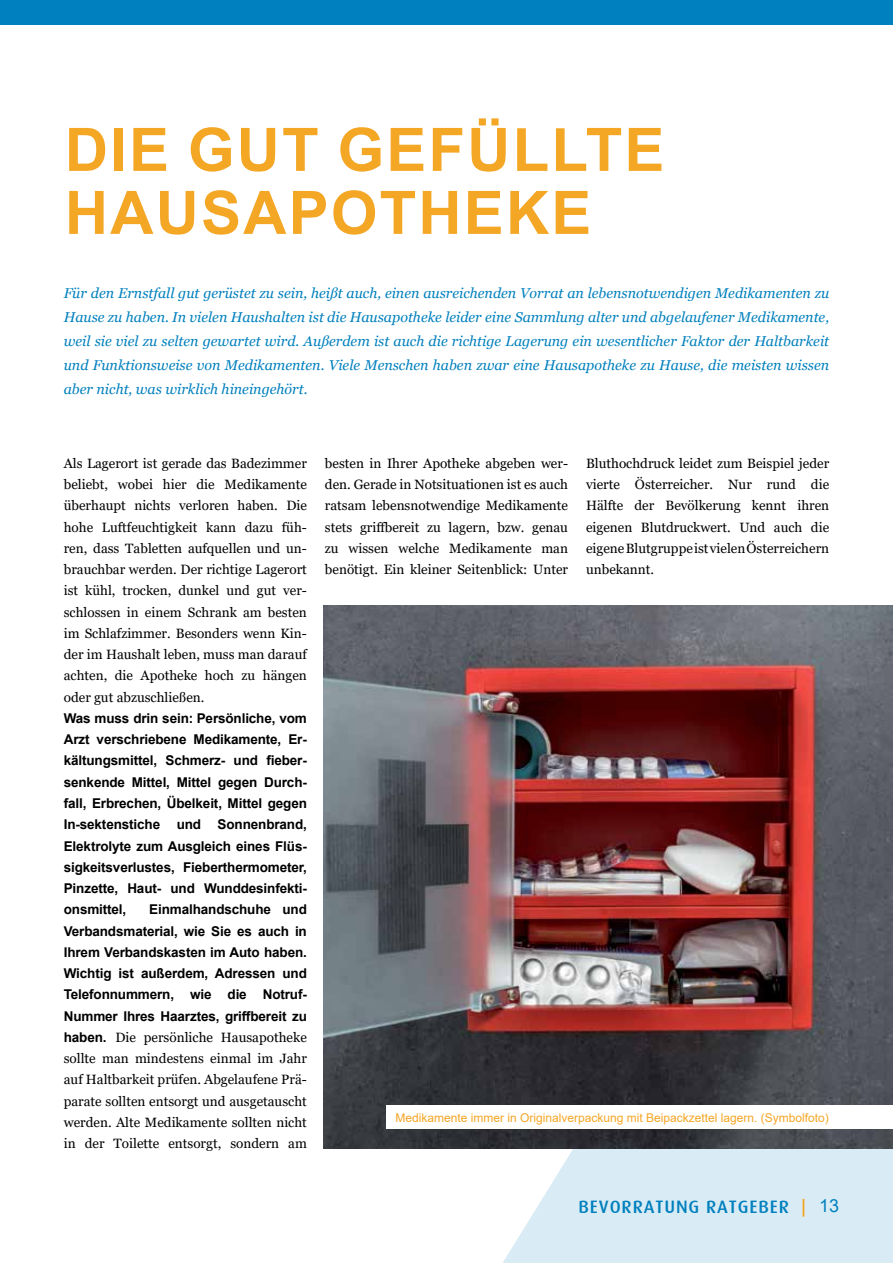
<style>
.page{position:relative;width:893px;height:1263px;background:#fff}
.page>*{position:absolute;margin:0;border:0;box-sizing:border-box;transform-origin:0 0}
.t1{font:700 60px/63px "Arial";letter-spacing:.035em;color:#f4a625}
.t2{font:500 18px "Dax";letter-spacing:.05em;color:#0080be}
.t3{font:italic 14.25px/24px "Georgia";color:#0080be;text-align:justify}
.t4{font:13.5px/21.3px "Georgia";color:#000;text-align:justify}
.t5{font:700 13.5px/21.3px "Arial";letter-spacing:-.01em;color:#000;text-align:justify}
.t6{font:12px "Arial";color:#f5a625}
.s1{font-family:"Arial";font-weight:700}
.s2{color:#f4a625}
.s3{font-family:"Arial";font-weight:400}
</style>
<div class="page">
<svg style="left:495px;top:1148px;width:398px;height:115px;background:#dbecf4"></svg>
<div style="left:0;top:0;width:893px;height:25px;background:#0080be"></div>
<img style="left:324px;top:605px;width:569px;height:543px">
<div style="left:387px;top:1106px;width:506px;height:23px;background:#fff"></div>
<h1 class="t1" style="left:65px;top:119px;width:601px">DIE GUT GEFÜLLTE<br>HAUSAPOTHEKE</h1>
<p class="t3" style="left:64px;top:281px;width:767px">Für den Ernstfall gut gerüstet zu sein, heißt auch, einen ausreichenden Vorrat an lebensnotwendigen Medikamenten zu Hause zu haben. In vielen Haushalten ist die Hausapotheke leider eine Sammlung alter und abgelaufener Medikamente, weil sie viel zu selten gewartet wird. Außerdem ist auch die richtige Lagerung ein wesentlicher Faktor der Haltbarkeit und Funktionsweise von Medikamenten. Viele Menschen haben zwar eine Hausapotheke zu Hause, die meisten wissen aber nicht, was wirklich hineingehört.</p>
<p class="t4" style="left:64px;top:453px;width:245px">Als Lagerort ist gerade das Badezimmer beliebt, wobei hier die Medikamente überhaupt nichts verloren haben. Die hohe Luftfeuchtigkeit kann dazu füh&shy;ren, dass Tabletten aufquellen und un&shy;brauchbar werden. Der richtige Lagerort ist kühl, trocken, dunkel und gut ver&shy;schlossen in einem Schrank am besten im Schlafzimmer. Besonders wenn Kin&shy;der im Haushalt leben, muss man darauf achten, die Apotheke hoch zu hängen oder gut abzuschließen.</p>
<p class="t5" style="left:64px;top:708px;width:245px">Was muss drin sein: Persönliche, vom Arzt verschriebene Medikamente, Er&shy;kältungsmittel, Schmerz- und fieber&shy;senkende Mittel, Mittel gegen Durch&shy;fall, Erbrechen, Übelkeit, Mittel gegen In-sektenstiche und Sonnenbrand, Elektrolyte zum Ausgleich eines Flüs&shy;sigkeitsverlustes, Fieberthermometer, Pinzette, Haut- und Wunddesinfekti&shy;onsmittel,</p>
<p class="t5" style="left:64px;top:899px;width:245px;text-indent:85px">Einmalhandschuhe und Verbandsmaterial, wie Sie es auch in Ihrem Verbandskasten im Auto haben.<br>Wichtig ist außerdem, Adressen und Telefonnummern, wie die Notruf-Nummer Ihres Haarztes, griffbereit zu</p>
<p class="t4" style="left:64px;top:1027px;width:245px"><span class="s1">haben.</span> Die persönliche Hausapotheke sollte man mindestens einmal im Jahr auf Haltbarkeit prüfen. Abgelaufene Prä&shy;parate sollten entsorgt und ausgetauscht werden. Alte Medikamente sollten nicht in der Toilette entsorgt, sondern am</p>
<p class="t4" style="left:325px;top:453px;width:245px">besten in Ihrer Apotheke abgeben wer&shy;den. Gerade in Notsituationen ist es auch ratsam lebensnotwendige Medikamente stets griffbereit zu lagern, bzw. genau zu wissen welche Medikamente man benötigt. Ein kleiner Seitenblick: Unter</p>
<p class="t4" style="left:586px;top:453px;width:245px">Bluthochdruck leidet zum Beispiel jeder vierte Österreicher. Nur rund die Hälfte der Bevölkerung kennt ihren eigenen Blutdruckwert. Und auch die eigene Blutgruppe ist vielen Österreichern unbekannt.</p>
<p class="t6" style="left:395px;top:1109px;width:435px">Medikamente immer in Originalverpackung mit Beipackzettel lagern. (Symbolfoto)</p>
<h2 class="t2" style="left:578px;top:1196px;width:262px">BEVORRATUNG RATGEBER <span class="s2">|</span> <span class="s3">13</span></h2>
</div>
